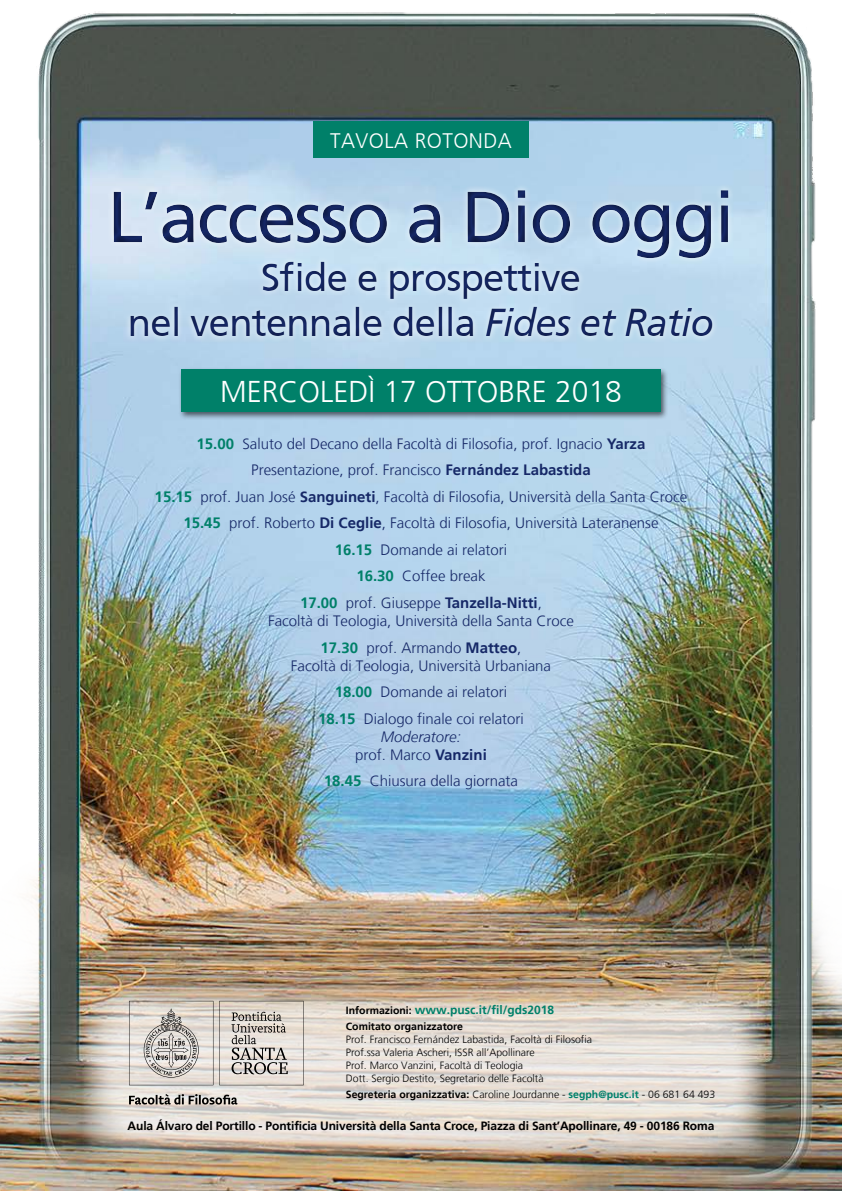
<style>
.page{position:relative;width:842px;height:1191px;background:#fff}
.page>*{position:absolute;margin:0;border:0;box-sizing:border-box;transform-origin:0 0}
.t1{font:72px "Frutiger CE";letter-spacing:-.03em;color:#162867}
.t2{font:39px/45.7px "Frutiger CE";letter-spacing:-.03em;color:#162867;text-align:center}
.t3{font:300 30px "Frutiger LT";color:#fff}
.t4{font:300 21px "Frutiger CE";letter-spacing:.02em;color:#fff}
.t5{font:300 15px/26.5px "Frutiger LT";color:#162867;text-align:center}
.t6{font:italic 300 15px/18px "Frutiger LT";color:#162867;text-align:center}
.t7{font:700 12px "Frutiger LT";letter-spacing:-.01em;color:#000}
.t8{font:700 12px "Frutiger LT";color:#008069}
.t9{font:300 10.5px/13px "Frutiger LT";color:#000}
.t10{font:700 10.5px "Frutiger LT";color:#000}
.s1{font-style:italic}
.s2{font-weight:700;color:#008069}
.s3{font-weight:700}
.s4{font-style:normal}
.s5{font-weight:700;font-style:normal}
.s6{font-size:10.5px;color:#000}
</style>
<div class="page">
<img style="left:0;top:12px;width:842px;height:1179px">
<div style="left:103px;top:177px;width:636px;height:172px;background:#000;opacity:.5"></div>
<div style="left:179px;top:367px;width:490px;height:53px;background:#000;opacity:.6"></div>
<div style="left:181px;top:369px;width:479px;height:43px;background:#008069"></div>
<svg style="left:83px;top:989px;width:683px;height:168px;background:#d8cec3"></svg>
<svg style="left:129px;top:1094px;width:108px;height:10px"></svg>
<svg style="left:129px;top:1000px;width:84px;height:85px;background:#ccc6c0"></svg>
<svg style="left:219px;top:1000px;width:85px;height:85px;background:#c9c2bb"></svg>
<div style="left:313px;top:121px;width:216px;height:37px;background:#008069"></div>
<h3 class="t4" style="left:330px;top:128px;width:183px">TAVOLA ROTONDA</h3>
<h1 class="t1" style="left:107px;top:175px;width:629px">L’accesso a Dio oggi</h1>
<h2 class="t2" style="left:128px;top:254px;width:588px">Sfide e prospettive<br>nel ventennale della <span class="s1">Fides et Ratio</span></h2>
<h3 class="t3" style="left:220px;top:375px;width:403px">MERCOLEDÌ 17 OTTOBRE 2018</h3>
<p class="t5" style="left:155px;top:431px;width:534px"><span class="s2">15.00</span> Saluto del Decano della Facoltà di Filosofia, prof. Ignacio <span class="s3">Yarza </span>Presentazione, prof. Francisco <span class="s3">Fernández Labastida<br></span><span class="s2">15.15</span> prof. Juan José <span class="s3">Sanguineti</span>, Facoltà di Filosofia, Università della Santa Croce <span class="s2">15.45</span> prof. Roberto <span class="s3">Di Ceglie</span>, Facoltà di Filosofia, Università Lateranense<br><span class="s2">16.15</span> Domande ai relatori<br><span class="s2">16.30</span> Coffee break<br><span class="s2">17.00</span> prof. Giuseppe <span class="s3">Tanzella-Nitti</span>,</p>
<p class="t5" style="left:268px;top:608px;width:307px">Facoltà di Teologia, Università della Santa Croce<br><span class="s2">17.30</span> prof. Armando <span class="s3">Matteo</span>,</p>
<p class="t5" style="left:291px;top:652px;width:262px">Facoltà di Teologia, Università Urbaniana<br><span class="s2">18.00</span> Domande ai relatori<br><span class="s2">18.15</span> Dialogo finale coi relatori</p>
<p class="t6" style="left:355px;top:727px;width:133px">Moderatore:<br><span class="s4">prof. Marco</span> <span class="s5">Vanzini</span></p>
<p class="t5" style="left:324px;top:768px;width:196px"><span class="s2">18.45</span> Chiusura della giornata</p>
<p class="t8" style="left:346px;top:1002px;width:210px"><span class="s6">Informazioni:</span> www.pusc.it/fil/gds2018</p>
<p class="t10" style="left:346px;top:1019px;width:119px">Comitato organizzatore</p>
<p class="t9" style="left:346px;top:1032px;width:248px">Prof. Francisco Fernández Labastida, Facoltà di Filosofia Prof.ssa Valeria Ascheri, ISSR all’Apollinare<br>Prof. Marco Vanzini, Facoltà di Teologia<br>Dott. Sergio Destito, Segretario delle Facoltà</p>
<p class="t9" style="left:346px;top:1087px;width:371px"><span class="s3">Segreteria organizzativa:</span> Caroline Jourdanne - <span class="s2">segph@pusc.it</span> - 06 681 64 493</p>
<p class="t7" style="left:128px;top:1118px;width:588px">Aula Álvaro del Portillo - Pontificia Università della Santa Croce, Piazza di Sant’Apollinare, 49 - 00186 Roma</p>
</div>
